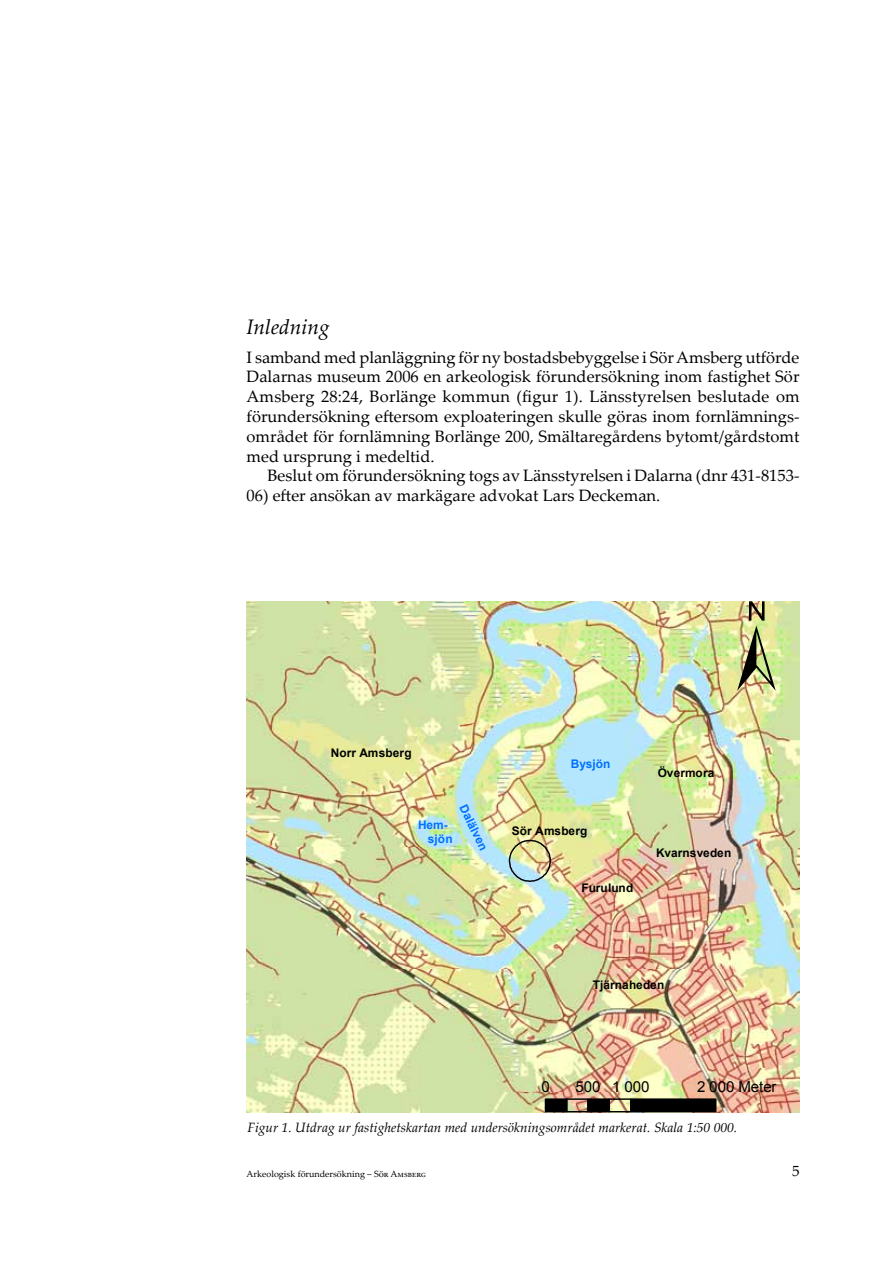
<style>
.page{position:relative;width:893px;height:1263px;background:#fff}
.page>*{position:absolute;margin:0;border:0;box-sizing:border-box;transform-origin:0 0}
.t1{font:127.05px "ESRI North";color:#000}
.t2{font:italic 21px "Palatino Linotype";color:#000}
.t3{font:16.5px/19.8px "Palatino Linotype";color:#000;text-align:justify}
.t4{font:15.15px "Arial";letter-spacing:-.01em;color:#000}
.t5{font:15px "Palatino Linotype";color:#000}
.t6{font:italic 13.5px "Palatino Linotype";color:#000}
.t7{font:700 11.85px "Arial";letter-spacing:.005em;color:#000}
.t8{font:700 11.85px/13.6px "Arial";color:#0070ff}
.t9{font:9px "Palatino Linotype";color:#000}
</style>
<div class="page">
<img style="left:247px;top:601px;width:552px;height:511px">
<img style="left:508px;top:839px;width:44px;height:44px">
<div style="left:545px;top:1099px;width:22px;height:13px;background:#000"></div>
<div style="left:545px;top:1098px;width:22px;height:14px;border:1px solid #000"></div>
<div style="left:566px;top:1098px;width:23px;height:14px;border:1px solid #000"></div>
<div style="left:588px;top:1099px;width:21px;height:13px;background:#000"></div>
<div style="left:587px;top:1098px;width:23px;height:14px;border:1px solid #000"></div>
<div style="left:608px;top:1098px;width:23px;height:14px;border:1px solid #000"></div>
<div style="left:631px;top:1099px;width:85px;height:13px;background:#000"></div>
<div style="left:630px;top:1098px;width:86px;height:14px;border:1px solid #000"></div>
<p class="t2" style="left:247px;top:312px;width:84px">Inledning</p>
<p class="t3" style="left:247px;top:346px;width:555px">I samband med planläggning för ny bostadsbebyggelse i Sör Amsberg utförde Dalarnas museum 2006 en arkeologisk förundersökning inom fastighet Sör Amsberg 28:24, Borlänge kommun (figur 1). Länsstyrelsen beslutade om förundersökning eftersom exploateringen skulle göras inom fornlämnings&shy;området för fornlämning Borlänge 200, Smältaregårdens bytomt/gårdstomt med ursprung i medeltid.</p>
<p class="t3" style="left:267px;top:465px;width:533px">Beslut om förundersökning togs av Länsstyrelsen i Dalarna (dnr 431-8153-</p>
<p class="t3" style="left:247px;top:485px;width:415px">06) efter ansökan av markägare advokat Lars Deckeman.</p>
<p class="t7" style="left:331px;top:745px;width:82px">Norr Amsberg</p>
<p class="t8" style="left:469px;top:802px;width:51px;rotate:64deg">Dalälven</p>
<p class="t8" style="left:428px;top:819px;width:26px;text-indent:-10px">Hem&shy;sjön</p>
<h1 class="t1" style="left:737px;top:573px;width:40px">±</h1>
<p class="t8" style="left:571px;top:758px;width:41px">Bysjön</p>
<p class="t7" style="left:512px;top:823px;width:77px">Sör Amsberg</p>
<p class="t7" style="left:581px;top:880px;width:53px">Furulund</p>
<p class="t7" style="left:658px;top:764px;width:58px">Övermora</p>
<p class="t7" style="left:656px;top:845px;width:77px">Kvarnsveden</p>
<p class="t7" style="left:593px;top:976px;width:73px">Tjärnaheden</p>
<p class="t4" style="left:541px;top:1077px;width:10px">0</p>
<p class="t4" style="left:576px;top:1077px;width:76px">500 1 000</p>
<p class="t4" style="left:697px;top:1077px;width:81px">2 000 Meter</p>
<p class="t6" style="left:247px;top:1118px;width:491px">Figur 1. Utdrag ur fastighetskartan med undersökningsområdet markerat. Skala 1:50 000.</p>
<p class="t9" style="left:247px;top:1167px;width:181px">Arkeologisk förundersökning – Sör Amsberg</p>
<p class="t5" style="left:792px;top:1160px;width:9px">5</p>
</div>
